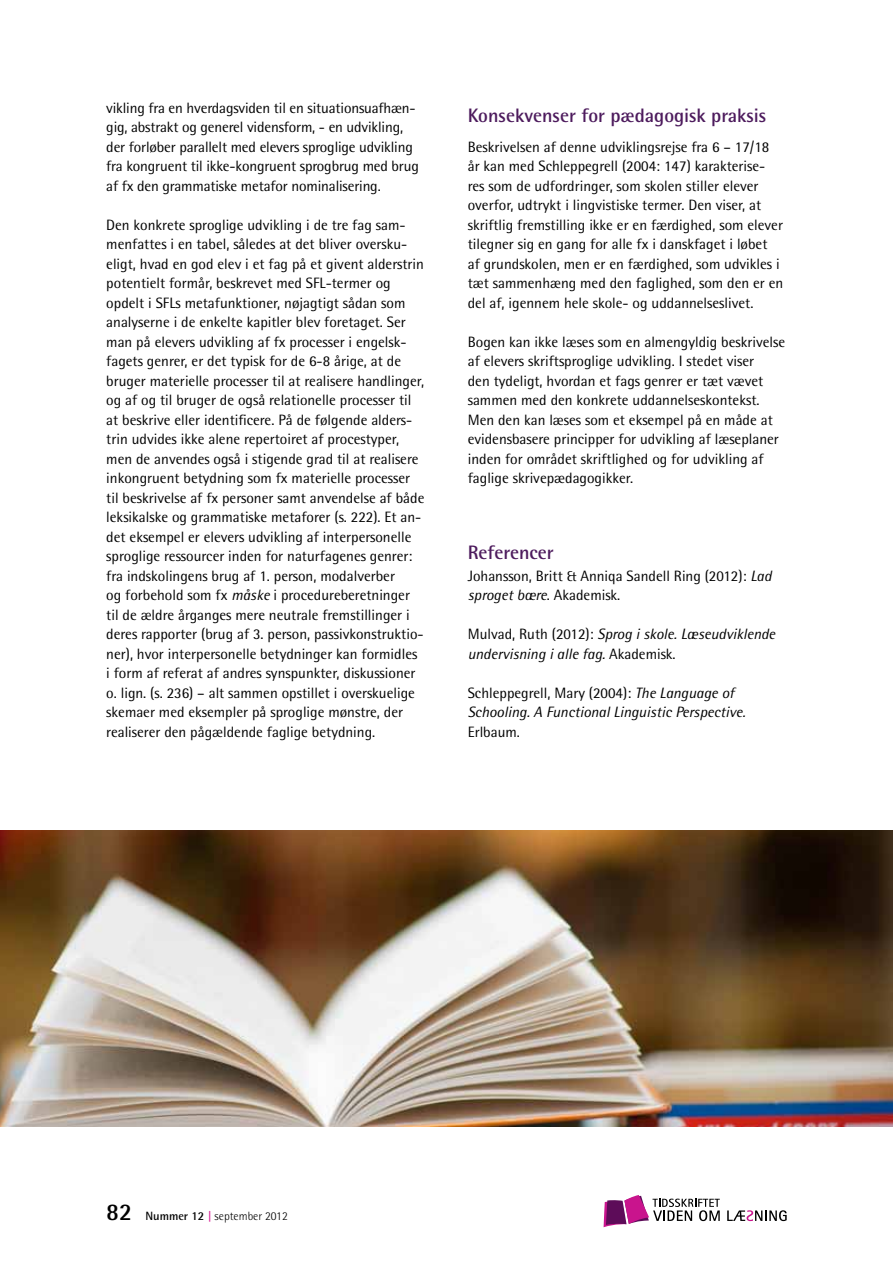
<style>
.page{position:relative;width:893px;height:1263px;background:#fff}
.page>*{position:absolute;margin:0;border:0;box-sizing:border-box;transform-origin:0 0}
.t1{font:700 19.5px "Rotis Semi Sans";color:#4d1b5d}
.t2{font:15px/19.5px "Rotis Semi Sans";color:#000}
.t3{font:italic 15px/19.5px "Rotis Semi Sans";color:#000}
.t4{font:300 12px "Rotis Semi Sans";color:#000}
.s1{font-style:italic}
.s2{font-style:normal}
.s3{font-weight:700;font-size:24px}
.s4{font-weight:700}
.s5{font-weight:700;color:#d40e8c}
</style>
<div class="page">
<svg style="left:727px;top:1210px;width:60px;height:11px"></svg>
<svg style="left:604px;top:1195px;width:116px;height:32px"></svg>
<img style="left:0;top:830px;width:893px;height:297px">
<p class="t2" style="left:106px;top:98px;width:314px">vikling fra en hverdagsviden til en situationsuafhæn&shy;gig, abstrakt og generel vidensform, - en udvikling, der forløber parallelt med elevers sproglige udvikling fra kongruent til ikke-kongruent sprogbrug med brug af fx den grammatiske metafor nominalisering.</p>
<p class="t2" style="left:106px;top:215px;width:320px">Den konkrete sproglige udvikling i de tre fag sam&shy;menfattes i en tabel, således at det bliver oversku&shy;eligt, hvad en god elev i et fag på et givent alderstrin potentielt formår, beskrevet med SFL-termer og opdelt i SFLs metafunktioner, nøjagtigt sådan som analyserne i de enkelte kapitler blev foretaget. Ser man på elevers udvikling af fx processer i engelsk&shy;fagets genrer, er det typisk for de 6-8 årige, at de bruger materielle processer til at realisere handlinger, og af og til bruger de også relationelle processer til at beskrive eller identificere. På de følgende alders&shy;trin udvides ikke alene repertoiret af procestyper, men de anvendes også i stigende grad til at realisere inkongruent betydning som fx materielle processer til beskrivelse af fx personer samt anvendelse af både leksikalske og grammatiske metaforer (s. 222). Et an&shy;det eksempel er elevers udvikling af interpersonelle sproglige ressourcer inden for naturfagenes genrer: fra indskolingens brug af 1. person, modalverber<br>og forbehold som fx <span class="s1">måske</span> i procedureberetninger til de ældre årganges mere neutrale fremstillinger i deres rapporter (brug af 3. person, passivkonstruktio&shy;ner), hvor interpersonelle betydninger kan formidles i form af referat af andres synspunkter, diskussioner o. lign. (s. 236) – alt sammen opstillet i overskuelige skemaer med eksempler på sproglige mønstre, der realiserer den pågældende faglige betydning.</p>
<h1 class="t1" style="left:468px;top:103px;width:300px">Konsekvenser for pædagogisk praksis</h1>
<p class="t2" style="left:468px;top:137px;width:317px">Beskrivelsen af denne udviklingsrejse fra 6 – 17/18 år kan med Schleppegrell (2004: 147) karakterise&shy;res som de udfordringer, som skolen stiller elever overfor, udtrykt i lingvistiske termer. Den viser, at skriftlig fremstilling ikke er en færdighed, som elever tilegner sig en gang for alle fx i danskfaget i løbet af grundskolen, men er en færdighed, som udvikles i tæt sammenhæng med den faglighed, som den er en del af, igennem hele skole- og uddannelseslivet.</p>
<p class="t2" style="left:468px;top:332px;width:319px">Bogen kan ikke læses som en almengyldig beskrivelse af elevers skriftsproglige udvikling. I stedet viser<br>den tydeligt, hvordan et fags genrer er tæt vævet sammen med den konkrete uddannelseskontekst.<br>Men den kan læses som et eksempel på en måde at evidensbasere principper for udvikling af læseplaner inden for området skriftlighed og for udvikling af faglige skrivepædagogikker.</p>
<h1 class="t1" style="left:468px;top:540px;width:88px">Referencer</h1>
<p class="t2" style="left:468px;top:566px;width:305px">Johansson, Britt &amp; Anniqa Sandell Ring (2012): <span class="s1">Lad sproget bære</span>. Akademisk.</p>
<p class="t3" style="left:468px;top:624px;width:309px"><span class="s2">Mulvad, Ruth (2012):</span> Sprog i skole. Læseudviklende undervisning i alle fag. <span class="s2">Akademisk.</span></p>
<p class="t3" style="left:468px;top:682px;width:279px"><span class="s2">Schleppegrell, Mary (2004):</span> The Language of<br>Schooling. A Functional Linguistic Perspective.</p>
<p class="t2" style="left:468px;top:722px;width:54px">Erlbaum.</p>
<p class="t4" style="left:106px;top:1209px;width:183px"><span class="s3">82</span> <span class="s4">Nummer 12</span> <span class="s5">|</span> september 2012</p>
</div>
